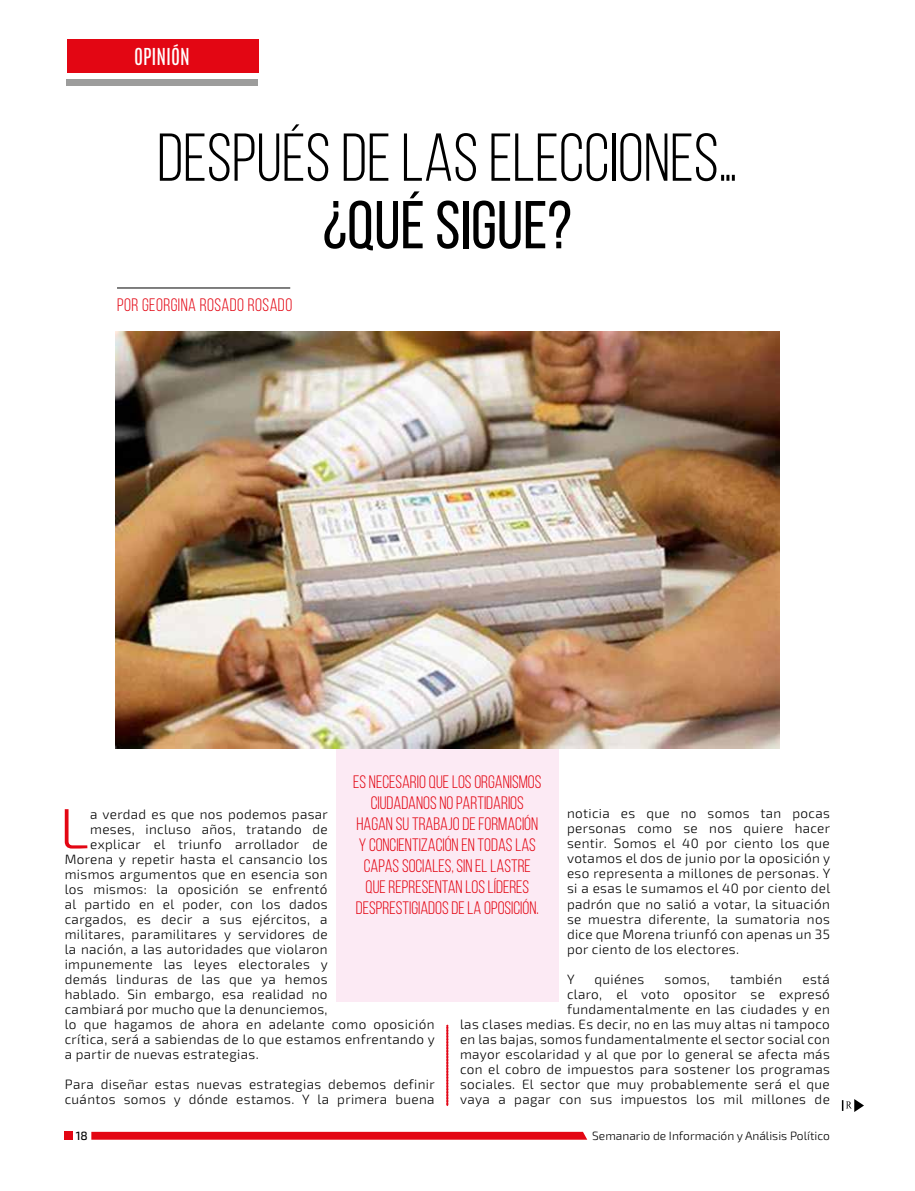
<style>
.page{position:relative;width:915px;height:1191px;background:#fff}
.page>*{position:absolute;margin:0;border:0;box-sizing:border-box;transform-origin:0 0}
.t1{font:67.5px "Bebas Neue";color:#000}
.t2{font:67.5px "Bebas Neue";color:#000}
.t3{font:300 57px "Exo 2";color:#e30613}
.t4{font:19.5px "Antonio";color:#fff}
.t5{font:18px/21px "Bebas Neue";color:#e30613;text-align:center}
.t6{font:18px "Bebas Neue";letter-spacing:.025em;color:#e30613}
.t7{font:300 13.5px/15px "Exo 2";letter-spacing:.025em;color:#000}
.t8{font:300 12px "Exo 2";color:#000}
.t9{font:500 12px "Exo 2";color:#000}
</style>
<div class="page">
<div style="left:336px;top:740px;width:222px;height:261px;background:#fceaf4"></div>
<div style="left:64px;top:1131px;width:8px;height:9px;background:#e30613"></div>
<svg style="left:91px;top:1131px;width:496px;height:8px;background:#e5212c"></svg>
<hr style="left:117px;top:288px;width:173px;height:1px;background:#000">
<div style="left:67px;top:39px;width:192px;height:34px;background:#e30613"></div>
<div style="left:66px;top:79px;width:192px;height:6px;background:#9d9d9c"></div>
<svg style="left:446px;top:1025px;width:2px;height:80px"></svg>
<img style="left:115px;top:331px;width:664px;height:418px">
<svg style="left:841px;top:1099px;width:22px;height:13px"></svg>
<h3 class="t4" style="left:134px;top:42px;width:57px">OPINIÓN</h3>
<h1 class="t1" style="left:157px;top:121px;width:581px">DESPUÉS DE LAS ELECCIONES…</h1>
<h1 class="t2" style="left:322px;top:188px;width:250px">¿QUÉ SIGUE?</h1>
<h3 class="t6" style="left:117px;top:295px;width:177px">POR GEORGINA ROSADO ROSADO</h3>
<h3 class="t5" style="left:353px;top:771px;width:190px">ES NECESARIO QUE LOS ORGANISMOS<br>CIUDADANOS NO PARTIDARIOS<br>HAGAN SU TRABAJO DE FORMACIÓN<br>Y CONCIENTIZACIÓN EN TODAS LAS<br>CAPAS SOCIALES, SIN EL LASTRE<br>QUE REPRESENTAN LOS LÍDERES<br>DESPRESTIGIADOS DE LA OPOSICIÓN.</h3>
<h2 class="t3" style="left:60px;top:795px;width:31px">L</h2>
<p class="t7" style="left:90px;top:806px;width:239px">a verdad es que nos podemos pasar</p>
<p class="t7" style="left:567px;top:806px;width:264px;text-align:justify">noticia es que no somos tan pocas personas como se nos quiere hacer sentir. Somos el 40 por ciento los que votamos el dos de junio por la oposición y eso representa a millones de personas. Y si a esas le sumamos el 40 por ciento del padrón que no salió a votar, la situación se muestra diferente, la sumatoria nos dice que Morena triunfó con apenas un 35 por ciento de los electores.</p>
<p class="t7" style="left:567px;top:971px;width:9px">Y</p>
<p class="t7" style="left:594px;top:971px;width:51px">quiénes</p>
<p class="t7" style="left:664px;top:971px;width:47px">somos,</p>
<p class="t7" style="left:729px;top:971px;width:54px">también</p>
<p class="t7" style="left:90px;top:821px;width:239px">meses, incluso años, tratando de</p>
<p class="t7" style="left:90px;top:836px;width:239px">explicar el triunfo arrollador de</p>
<p class="t7" style="left:65px;top:851px;width:264px">Morena y repetir hasta el cansancio los</p>
<p class="t7" style="left:65px;top:866px;width:264px">mismos argumentos que en esencia son</p>
<p class="t7" style="left:65px;top:881px;width:264px">los mismos: la oposición se enfrentó</p>
<p class="t7" style="left:65px;top:896px;width:264px">al partido en el poder, con los dados</p>
<p class="t7" style="left:65px;top:911px;width:264px">cargados, es decir a sus ejércitos, a</p>
<p class="t7" style="left:65px;top:926px;width:264px">militares, paramilitares y servidores de</p>
<p class="t7" style="left:65px;top:941px;width:264px">la nación, a las autoridades que violaron</p>
<p class="t7" style="left:65px;top:956px;width:264px">impunemente las leyes electorales y</p>
<p class="t7" style="left:65px;top:971px;width:264px">demás linduras de las que ya hemos</p>
<p class="t7" style="left:65px;top:986px;width:264px">hablado. Sin embargo, esa realidad no</p>
<p class="t7" style="left:65px;top:1001px;width:264px">cambiará por mucho que la denunciemos,</p>
<p class="t7" style="left:65px;top:1016px;width:371px">lo que hagamos de ahora en adelante como oposición</p>
<p class="t7" style="left:65px;top:1031px;width:371px">crítica, será a sabiendas de lo que estamos enfrentando y</p>
<p class="t7" style="left:65px;top:1046px;width:195px">a partir de nuevas estrategias.</p>
<p class="t7" style="left:65px;top:1076px;width:371px">Para diseñar estas nuevas estrategias debemos definir cuántos somos y dónde estamos. Y la primera buena</p>
<p class="t7" style="left:460px;top:971px;width:371px;text-align:right">está<br>claro, el voto opositor se expresó fundamentalmente en las ciudades y en<br>las clases medias. Es decir, no en las muy altas ni tampoco en las bajas, somos fundamentalmente el sector social con mayor escolaridad y al que por lo general se afecta más con el cobro de impuestos para sostener los programas sociales. El sector que muy probablemente será el que vaya a pagar con sus impuestos los mil millones de</p>
<p class="t9" style="left:76px;top:1128px;width:14px">18</p>
<p class="t8" style="left:592px;top:1128px;width:239px">Semanario de Información y Análisis Político</p>
</div>
